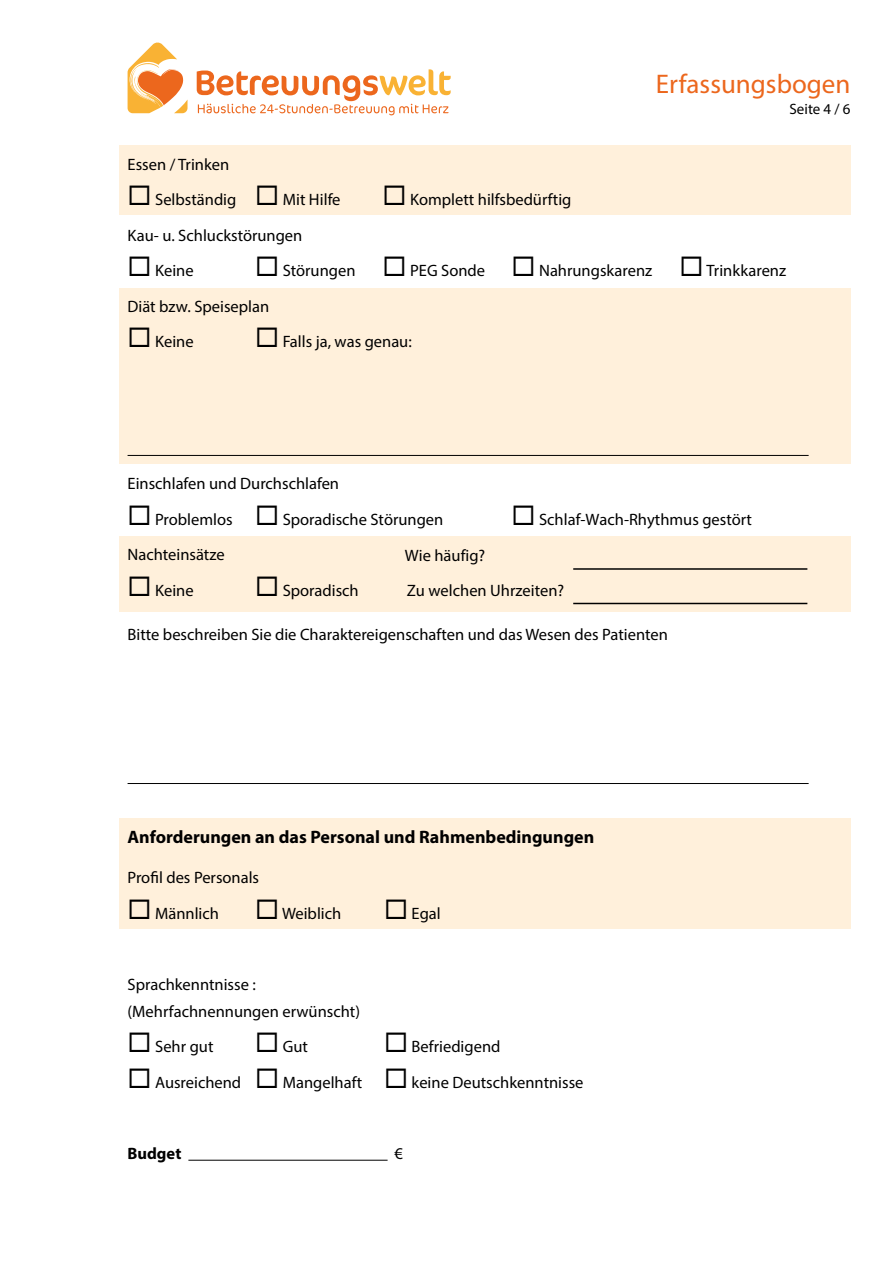
<style>
.page{position:relative;width:893px;height:1263px;background:#fff}
.page>*{position:absolute;margin:0;border:0;box-sizing:border-box;transform-origin:0 0}
.t1{font:27px "Myriad Pro";color:#ec671d}
.t2{font:700 18px "Myriad Pro";color:#000}
.t3{font:16.5px/35.5px "Myriad Pro";color:#000}
.t4{font:700 16.5px "Myriad Pro";color:#000}
.t5{font:15px "Myriad Pro";color:#000}
</style>
<div class="page">
<div style="left:119px;top:145px;width:731px;height:70px;background:#fff0db"></div>
<div style="left:119px;top:288px;width:731px;height:175px;background:#fff0db"></div>
<div style="left:119px;top:537px;width:731px;height:75px;background:#fff0db"></div>
<div style="left:119px;top:819px;width:731px;height:110px;background:#fff0db"></div>
<svg style="left:197px;top:69px;width:254px;height:46px"></svg>
<svg style="left:128px;top:42px;width:59px;height:71px"></svg>
<hr style="left:128px;top:455px;width:681px;height:1px;background:#000">
<hr style="left:128px;top:783px;width:681px;height:1px;background:#000">
<hr style="left:188px;top:1160px;width:200px;height:1px;background:#000">
<hr style="left:573px;top:603px;width:234px;height:1px;background:#000">
<hr style="left:573px;top:569px;width:234px;height:1px;background:#000">
<h1 class="t1" style="left:656px;top:67px;width:196px">Erfassungsbogen</h1>
<p class="t5" style="left:789px;top:99px;width:62px">Seite 4 / 6</p>
<p class="t3" style="left:128px;top:146px;width:103px">Essen / Trinken</p>
<p class="t3" style="left:128px;top:182px;width:214px">◻ Selbständig ◻ Mit Hilfe</p>
<p class="t3" style="left:383px;top:182px;width:190px">◻ Komplett hilfsbedürftig</p>
<p class="t3" style="left:128px;top:217px;width:176px">Kau- u. Schluckstörungen</p>
<p class="t3" style="left:128px;top:253px;width:68px">◻ Keine</p>
<p class="t3" style="left:128px;top:253px;width:660px;text-indent:128px">◻ Störungen ◻ PEG Sonde ◻ Nahrungskarenz ◻ Trinkkarenz<br>Diät bzw. Speiseplan</p>
<p class="t3" style="left:128px;top:324px;width:68px">◻ Keine</p>
<p class="t3" style="left:255px;top:324px;width:158px">◻ Falls ja, was genau:</p>
<p class="t3" style="left:128px;top:466px;width:213px">Einschlafen und Durchschlafen</p>
<p class="t3" style="left:128px;top:501px;width:317px">◻ Problemlos ◻ Sporadische Störungen<br>Nachteinsätze</p>
<p class="t3" style="left:128px;top:572px;width:68px">◻ Keine</p>
<p class="t3" style="left:255px;top:572px;width:105px">◻ Sporadisch</p>
<p class="t3" style="left:512px;top:501px;width:242px">◻ Schlaf-Wach-Rhythmus gestört</p>
<p class="t3" style="left:405px;top:537px;width:82px">Wie häufig?</p>
<p class="t3" style="left:407px;top:573px;width:159px">Zu welchen Uhrzeiten?</p>
<p class="t3" style="left:128px;top:616px;width:542px">Bitte beschreiben Sie die Charaktereigenschaften und das Wesen des Patienten</p>
<p class="t2" style="left:128px;top:825px;width:468px">Anforderungen an das Personal und Rahmenbedingungen</p>
<p class="t3" style="left:128px;top:859px;width:133px">Profil des Personals</p>
<p class="t3" style="left:128px;top:895px;width:93px">◻ Männlich</p>
<p class="t3" style="left:255px;top:895px;width:88px">◻ Weiblich</p>
<p class="t3" style="left:384px;top:895px;width:58px">◻ Egal</p>
<p class="t3" style="left:128px;top:970px;width:234px;line-height:27px">Sprachkenntnisse : (Mehrfachnennungen erwünscht)</p>
<p class="t3" style="left:128px;top:1028px;width:87px">◻ Sehr gut</p>
<p class="t3" style="left:255px;top:1028px;width:54px">◻ Gut</p>
<p class="t3" style="left:384px;top:1028px;width:118px">◻ Befriedigend</p>
<p class="t3" style="left:128px;top:1064px;width:457px">◻ Ausreichend ◻ Mangelhaft ◻ keine Deutschkenntnisse</p>
<p class="t4" style="left:128px;top:1142px;width:55px">Budget</p>
<p class="t3" style="left:395px;top:1135px;width:10px">€</p>
</div>
